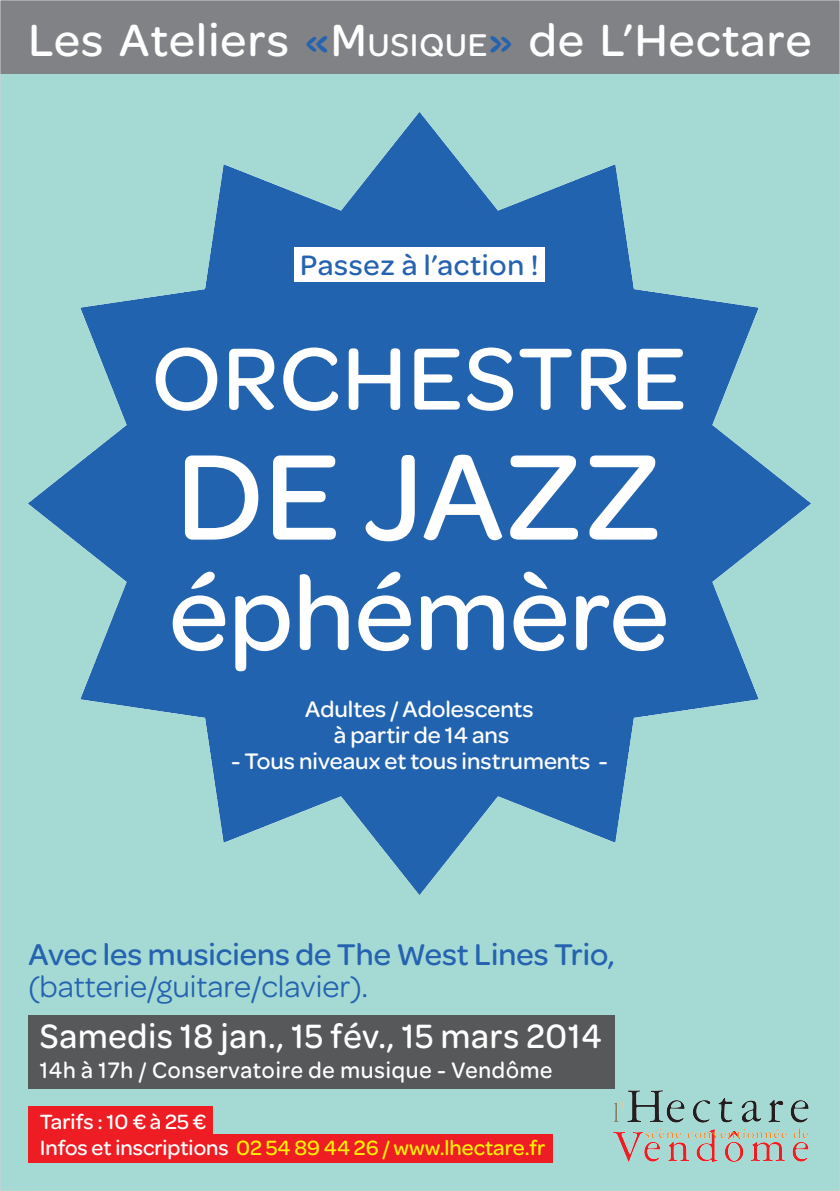
<style>
.page{position:relative;width:840px;height:1191px;background:#fff}
.page>*{position:absolute;margin:0;border:0;box-sizing:border-box;transform-origin:0 0}
.t1{font:500 130px "Omnes";color:#fff}
.t2{font:500 110px "Omnes";color:#fff}
.t3{font:500 94px "Omnes";letter-spacing:.015em;color:#fff}
.t4{font:500 48px "Omnes";letter-spacing:.025em;color:#fff}
.t5{font:500 36px "Omnes";letter-spacing:.025em;color:#fff;scale:.94 1}
.t6{font:500 32px "Omnes";color:#2563b0}
.t7{font:32px "Omnes";color:#2563b0}
.t8{font:500 30px "Omnes";letter-spacing:.025em;color:#2563b0}
.t9{font:500 24px/26px "Omnes";color:#fff;text-align:center}
.t10{font:500 24px "Omnes";letter-spacing:.035em;color:#fff;scale:.94 1}
.t11{font:500 22px/26px "Omnes";color:#fff}
.s1{color:#2563b0}
.s2{font-size:33.6px}
.s3{color:#fff101}
</style>
<div class="page">
<div style="left:0;top:0;width:839px;height:1191px;background:#a5dad4"></div>
<div style="left:28px;top:1134px;width:525px;height:28px;background:#ee1d23"></div>
<div style="left:28px;top:1106px;width:184px;height:28px;background:#ee1d23"></div>
<div style="left:0;top:0;width:839px;height:74px;background:#808285"></div>
<img style="left:28px;top:113px;width:781px;height:781px">
<div style="left:28px;top:1015px;width:586px;height:74px;background:#57585a"></div>
<div style="left:294px;top:247px;width:250px;height:34px;background:#fff"></div>
<img style="left:613px;top:1081px;width:196px;height:81px">
<h3 class="t4" style="left:28px;top:7px;width:784px">Les Ateliers <span class="s1">«</span>M<span class="s2">USIQUE</span><span class="s1">»</span> de L’Hectare</h3>
<p class="t8" style="left:300px;top:244px;width:240px">Passez à l’action !</p>
<h3 class="t3" style="left:151px;top:313px;width:536px">ORCHESTRE</h3>
<h1 class="t1" style="left:176px;top:406px;width:487px">DE JAZZ</h1>
<h2 class="t2" style="left:169px;top:537px;width:501px">éphémère</h2>
<p class="t9" style="left:305px;top:695px;width:230px">Adultes / Adolescents à partir de 14 ans</p>
<p class="t9" style="left:231px;top:747px;width:378px">- Tous niveaux et tous instruments -</p>
<h3 class="t6" style="left:28px;top:931px;width:587px">Avec les musiciens de The West Lines Trio,</h3>
<h3 class="t7" style="left:28px;top:964px;width:341px">(batterie/guitare/clavier).</h3>
<h3 class="t5" style="left:40px;top:1011px;width:599px">Samedis 18 jan., 15 fév., 15 mars 2014</h3>
<p class="t10" style="left:40px;top:1053px;width:546px">14h à 17h / Conservatoire de musique - Vendôme</p>
<p class="t11" style="left:40px;top:1107px;width:507px">Tarifs : 10 € à 25 €<br>Infos et inscriptions <span class="s3">02 54 89 44 26 / www.lhectare.fr</span></p>
</div>
